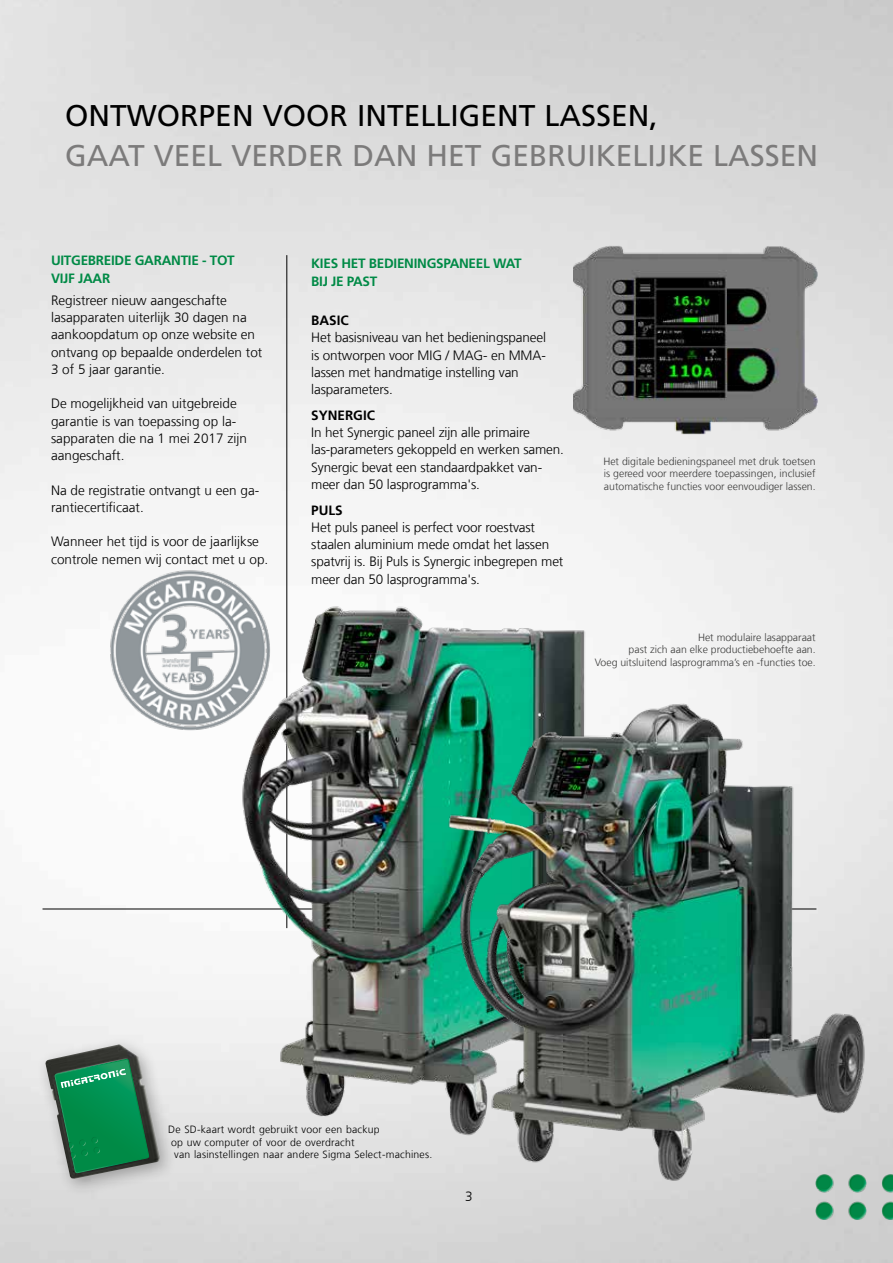
<style>
.page{position:relative;width:893px;height:1263px;background:#fff}
.page>*{position:absolute;margin:0;border:0;box-sizing:border-box;transform-origin:0 0}
.t1{font:30px "Frutiger LT Pro";color:#7c7b7b}
.t2{font:30px "Frutiger LT Pro";color:#000}
.t3{font:300 13.5px/17.2px "Frutiger LT Com";letter-spacing:-.01em;color:#000}
.t4{font:700 13.5px/18.8px "Frutiger LT Pro";letter-spacing:-.02em;color:#008a46}
.t5{font:700 13.5px "Frutiger LT Pro";color:#000}
.t6{font:300 10.5px/12.6px "Frutiger LT Com";color:#3c3c3b;text-align:justify}
.t7{font:300 10.5px/12.6px "Frutiger LT Com";letter-spacing:.02em;color:#000}
</style>
<div class="page">
<img style="left:814px;top:1174px;width:79px;height:46px">
<hr style="left:286px;top:255px;width:1px;height:673px;background:#000">
<hr style="left:43px;top:909px;width:773px;height:1px;background:#000">
<img style="left:573px;top:244px;width:244px;height:191px">
<img style="left:236px;top:599px;width:428px;height:542px">
<div style="left:36px;top:1035px;width:141px;height:161px;background:#000;opacity:.3"></div>
<img style="left:45px;top:1044px;width:117px;height:136px">
<svg style="left:55px;top:1059px;width:94px;height:119px"></svg>
<img style="left:442px;top:697px;width:429px;height:487px">
<img style="left:105px;top:564px;width:216px;height:192px">
<h1 class="t2" style="left:65px;top:98px;width:594px">ONTWORPEN VOOR INTELLIGENT LASSEN,</h1>
<h1 class="t1" style="left:65px;top:138px;width:754px">GAAT VEEL VERDER DAN HET GEBRUIKELIJKE LASSEN</h1>
<p class="t4" style="left:51px;top:251px;width:185px">UITGEBREIDE GARANTIE - TOT<br>VIJF JAAR</p>
<p class="t3" style="left:51px;top:292px;width:213px">Registreer nieuw aangeschafte lasapparaten uiterlijk 30 dagen na aankoopdatum op onze website en ontvang op bepaalde onderdelen tot<br>3 of 5 jaar garantie.</p>
<p class="t3" style="left:51px;top:395px;width:197px">De mogelijkheid van uitgebreide garantie is van toepassing op la&shy;sapparaten die na 1 mei 2017 zijn aangeschaft.</p>
<p class="t3" style="left:51px;top:481px;width:210px">Na de registratie ontvangt u een ga&shy;rantiecertificaat.</p>
<p class="t3" style="left:51px;top:533px;width:219px">Wanneer het tijd is voor de jaarlijkse controle nemen wij contact met u op.</p>
<p class="t4" style="left:311px;top:253px;width:212px">KIES HET BEDIENINGSPANEEL WAT<br>BIJ JE PAST</p>
<p class="t5" style="left:311px;top:312px;width:39px">BASIC</p>
<p class="t3" style="left:311px;top:329px;width:236px">Het basisniveau van het bedieningspaneel is ontworpen voor MIG / MAG- en MMA&shy;lassen met handmatige instelling van lasparameters.</p>
<p class="t5" style="left:311px;top:407px;width:65px">SYNERGIC</p>
<p class="t3" style="left:311px;top:424px;width:254px">In het Synergic paneel zijn alle primaire las-parameters gekoppeld en werken samen.<br>Synergic bevat een standaardpakket van&shy;meer dan 50 lasprogramma's.</p>
<p class="t5" style="left:311px;top:502px;width:33px">PULS</p>
<p class="t3" style="left:311px;top:519px;width:254px">Het puls paneel is perfect voor roestvast staalen aluminium mede omdat het lassen spatvrij is. Bij Puls is Synergic inbegrepen met meer dan 50 lasprogramma's.</p>
<p class="t6" style="left:603px;top:455px;width:214px">Het digitale bedieningspaneel met druk toetsen is gereed voor meerdere toepassingen, inclusief automatische functies voor eenvoudiger lassen.</p>
<p class="t6" style="left:595px;top:631px;width:222px;text-align:right">Het modulaire lasapparaat<br>past zich aan elke productiebehoefte aan.<br>Voeg uitsluitend lasprogramma’s en -functies toe.</p>
<p class="t7" style="left:168px;top:1123px;width:266px">De SD-kaart wordt gebruikt voor een backup<br>op uw computer of voor de overdracht<br>van lasinstellingen naar andere Sigma Select-machines.</p>
<p class="t3" style="left:465px;top:1187px;width:9px">3</p>
</div>
